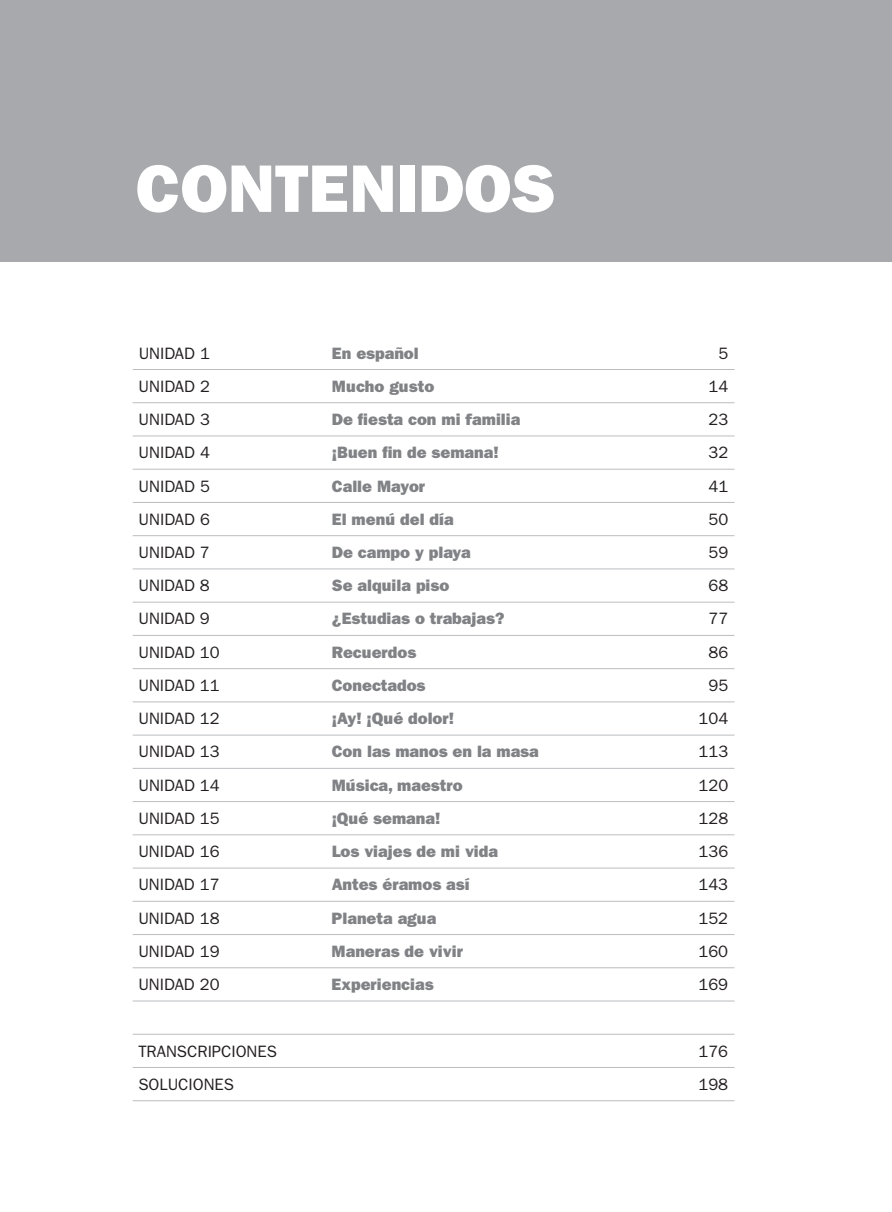
<style>
.page{position:relative;width:892px;height:1212px;background:#fff}
.page>*{position:absolute;margin:0;border:0;box-sizing:border-box;transform-origin:0 0}
.t1{font:67.5px "ITC Franklin Gothic Std Hvy";color:#fff}
.t2{font:16.5px "ITC Franklin Gothic Std Hvy";color:#808285}
.t3{font:16.5px "ITC Franklin Gothic Std";color:#231f20}
</style>
<div class="page">
<div style="left:0;top:0;width:891px;height:261px;background:#a7a9ac"></div>
<hr style="left:133px;top:369px;width:601px;height:1px;background:#bbbdc0">
<hr style="left:133px;top:402px;width:601px;height:1px;background:#bbbdc0">
<hr style="left:133px;top:435px;width:601px;height:1px;background:#bbbdc0">
<hr style="left:133px;top:469px;width:601px;height:1px;background:#bbbdc0">
<hr style="left:133px;top:502px;width:601px;height:1px;background:#bbbdc0">
<hr style="left:133px;top:535px;width:601px;height:1px;background:#bbbdc0">
<hr style="left:133px;top:568px;width:601px;height:1px;background:#bbbdc0">
<hr style="left:133px;top:602px;width:601px;height:1px;background:#bbbdc0">
<hr style="left:133px;top:635px;width:601px;height:1px;background:#bbbdc0">
<hr style="left:133px;top:668px;width:601px;height:1px;background:#bbbdc0">
<hr style="left:133px;top:701px;width:601px;height:1px;background:#bbbdc0">
<hr style="left:133px;top:734px;width:601px;height:1px;background:#bbbdc0">
<hr style="left:133px;top:768px;width:601px;height:1px;background:#bbbdc0">
<hr style="left:133px;top:801px;width:601px;height:1px;background:#bbbdc0">
<hr style="left:133px;top:834px;width:601px;height:1px;background:#bbbdc0">
<hr style="left:133px;top:867px;width:601px;height:1px;background:#bbbdc0">
<hr style="left:133px;top:901px;width:601px;height:1px;background:#bbbdc0">
<hr style="left:133px;top:934px;width:601px;height:1px;background:#bbbdc0">
<hr style="left:133px;top:967px;width:601px;height:1px;background:#bbbdc0">
<hr style="left:133px;top:1000px;width:601px;height:1px;background:#bbbdc0">
<hr style="left:133px;top:1034px;width:601px;height:1px;background:#bbbdc0">
<hr style="left:133px;top:1067px;width:601px;height:1px;background:#bbbdc0">
<hr style="left:133px;top:1100px;width:601px;height:1px;background:#bbbdc0">
<h1 class="t1" style="left:136px;top:164px;width:421px">CONTENIDOS</h1>
<p class="t3" style="left:139px;top:347px;width:73px">UNIDAD 1</p>
<p class="t2" style="left:332px;top:347px;width:88px">En español</p>
<p class="t3" style="left:718px;top:347px;width:11px">5</p>
<p class="t3" style="left:139px;top:380px;width:73px">UNIDAD 2</p>
<p class="t2" style="left:332px;top:380px;width:104px">Mucho gusto</p>
<p class="t3" style="left:708px;top:380px;width:21px">14</p>
<p class="t3" style="left:139px;top:413px;width:73px">UNIDAD 3</p>
<p class="t2" style="left:332px;top:413px;width:190px">De fiesta con mi familia</p>
<p class="t3" style="left:708px;top:413px;width:21px">23</p>
<p class="t3" style="left:139px;top:446px;width:73px">UNIDAD 4</p>
<p class="t2" style="left:332px;top:446px;width:168px">¡Buen fin de semana!</p>
<p class="t3" style="left:708px;top:446px;width:21px">32</p>
<p class="t3" style="left:139px;top:480px;width:73px">UNIDAD 5</p>
<p class="t2" style="left:332px;top:480px;width:95px">Calle Mayor</p>
<p class="t3" style="left:708px;top:480px;width:21px">41</p>
<p class="t3" style="left:139px;top:513px;width:73px">UNIDAD 6</p>
<p class="t2" style="left:332px;top:513px;width:123px">El menú del día</p>
<p class="t3" style="left:708px;top:513px;width:21px">50</p>
<p class="t3" style="left:138px;top:546px;width:73px">UNIDAD 7</p>
<p class="t2" style="left:332px;top:546px;width:140px">De campo y playa</p>
<p class="t3" style="left:708px;top:546px;width:21px">59</p>
<p class="t3" style="left:138px;top:579px;width:73px">UNIDAD 8</p>
<p class="t2" style="left:332px;top:579px;width:119px">Se alquila piso</p>
<p class="t3" style="left:708px;top:579px;width:21px">68</p>
<p class="t3" style="left:138px;top:613px;width:73px">UNIDAD 9</p>
<p class="t2" style="left:332px;top:613px;width:174px">¿Estudias o trabajas?</p>
<p class="t3" style="left:708px;top:613px;width:21px">77</p>
<p class="t3" style="left:138px;top:646px;width:83px">UNIDAD 10</p>
<p class="t2" style="left:332px;top:646px;width:86px">Recuerdos</p>
<p class="t3" style="left:708px;top:646px;width:21px">86</p>
<p class="t3" style="left:138px;top:679px;width:83px">UNIDAD 11</p>
<p class="t2" style="left:332px;top:679px;width:95px">Conectados</p>
<p class="t3" style="left:708px;top:679px;width:21px">95</p>
<p class="t3" style="left:138px;top:712px;width:83px">UNIDAD 12</p>
<p class="t2" style="left:332px;top:712px;width:124px">¡Ay! ¡Qué dolor!</p>
<p class="t3" style="left:698px;top:712px;width:31px">104</p>
<p class="t3" style="left:138px;top:745px;width:83px">UNIDAD 13</p>
<p class="t2" style="left:332px;top:745px;width:208px">Con las manos en la masa</p>
<p class="t3" style="left:698px;top:745px;width:31px">113</p>
<p class="t3" style="left:138px;top:779px;width:83px">UNIDAD 14</p>
<p class="t2" style="left:332px;top:779px;width:132px">Música, maestro</p>
<p class="t3" style="left:698px;top:779px;width:31px">120</p>
<p class="t3" style="left:138px;top:812px;width:83px">UNIDAD 15</p>
<p class="t2" style="left:332px;top:812px;width:110px">¡Qué semana!</p>
<p class="t3" style="left:698px;top:812px;width:31px">128</p>
<p class="t3" style="left:138px;top:845px;width:83px">UNIDAD 16</p>
<p class="t2" style="left:332px;top:845px;width:168px">Los viajes de mi vida</p>
<p class="t3" style="left:698px;top:845px;width:31px">136</p>
<p class="t3" style="left:138px;top:878px;width:83px">UNIDAD 17</p>
<p class="t2" style="left:331px;top:878px;width:139px">Antes éramos así</p>
<p class="t3" style="left:698px;top:878px;width:31px">143</p>
<p class="t3" style="left:138px;top:912px;width:83px">UNIDAD 18</p>
<p class="t2" style="left:331px;top:912px;width:106px">Planeta agua</p>
<p class="t3" style="left:698px;top:912px;width:31px">152</p>
<p class="t3" style="left:138px;top:945px;width:83px">UNIDAD 19</p>
<p class="t2" style="left:331px;top:945px;width:133px">Maneras de vivir</p>
<p class="t3" style="left:698px;top:945px;width:31px">160</p>
<p class="t3" style="left:138px;top:978px;width:83px">UNIDAD 20</p>
<p class="t2" style="left:331px;top:978px;width:103px">Experiencias</p>
<p class="t3" style="left:698px;top:978px;width:31px">169</p>
<p class="t3" style="left:138px;top:1045px;width:140px">TRANSCRIPCIONES</p>
<p class="t3" style="left:698px;top:1045px;width:31px">176</p>
<p class="t3" style="left:138px;top:1078px;width:97px">SOLUCIONES</p>
<p class="t3" style="left:698px;top:1078px;width:31px">198</p>
</div>
